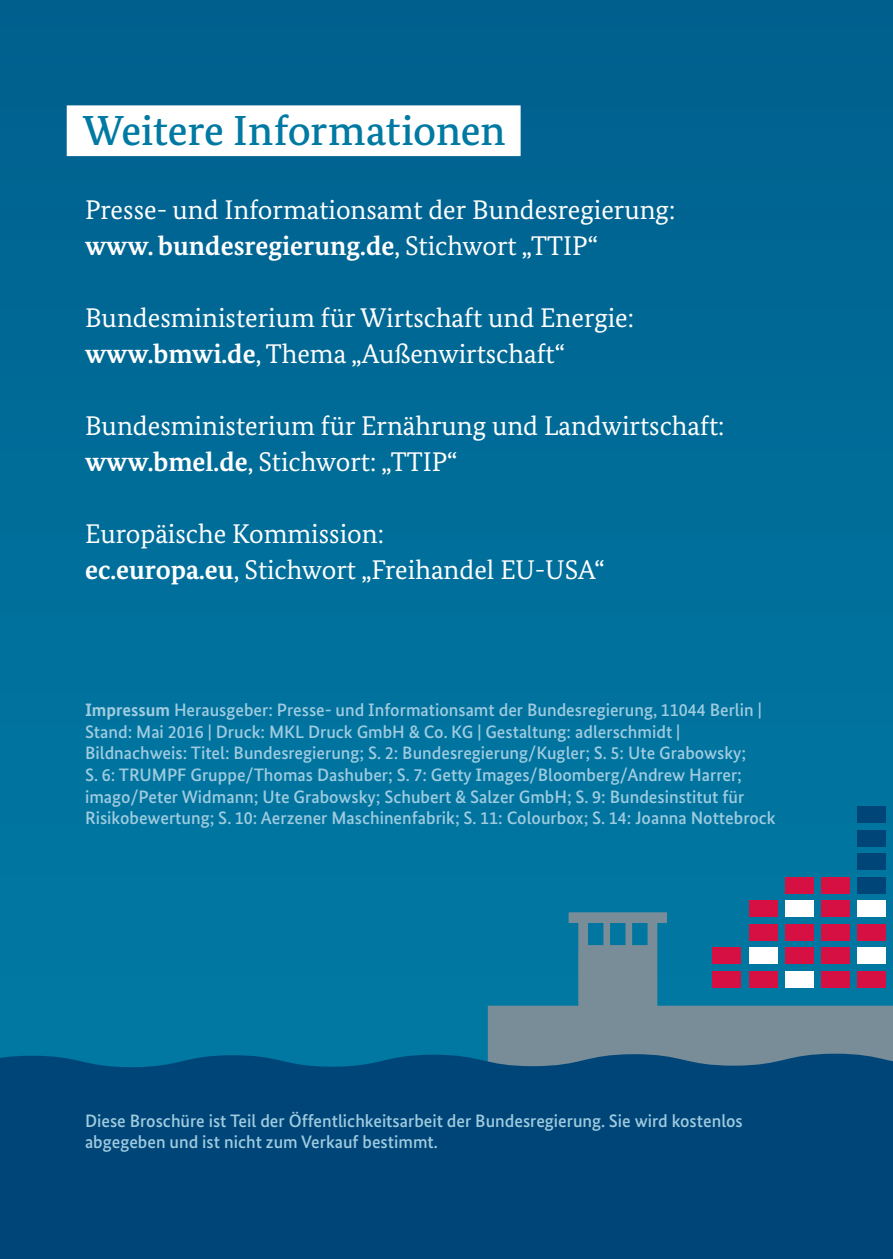
<style>
.page{position:relative;width:893px;height:1259px;background:#fff}
.page>*{position:absolute;margin:0;border:0;box-sizing:border-box;transform-origin:0 0}
.t1{font:500 42px "Bundes Serif";letter-spacing:-.005em;color:#0079a3}
.I_Copy_block{font:27px "Bundes Serif";color:#fff}
.I_Copy_block-2{font:700 27px "Bundes Serif";color:#fff}
.I_BU{font:500 18px/21.6px "Bundes Sans";color:#9fcbdf}
.s1{font-weight:400}
.s2{font-weight:700}
</style>
<div class="page">
<div style="left:0;top:0;width:893px;height:1259px;background:linear-gradient(to right,#006e9a,#006b97)"></div>
<svg style="left:488px;top:912px;width:405px;height:140px;background:#3e819b"></svg>
<svg style="left:0;top:1052px;width:893px;height:58px;background:#074d7d"></svg>
<div style="left:0;top:1110px;width:893px;height:149px;background:#004578"></div>
<div style="left:857px;top:806px;width:29px;height:16px;background:#004578"></div>
<div style="left:857px;top:830px;width:29px;height:16px;background:#004578"></div>
<div style="left:857px;top:853px;width:29px;height:16px;background:#004578"></div>
<div style="left:857px;top:877px;width:29px;height:16px;background:#004578"></div>
<div style="left:857px;top:900px;width:29px;height:16px;background:#fff"></div>
<div style="left:857px;top:924px;width:29px;height:16px;background:#d71043"></div>
<div style="left:857px;top:947px;width:29px;height:16px;background:#fff"></div>
<div style="left:857px;top:971px;width:29px;height:16px;background:#d71043"></div>
<div style="left:785px;top:877px;width:29px;height:16px;background:#d71043"></div>
<div style="left:785px;top:900px;width:29px;height:16px;background:#fff"></div>
<div style="left:785px;top:924px;width:29px;height:16px;background:#d71043"></div>
<div style="left:785px;top:947px;width:29px;height:16px;background:#d71043"></div>
<div style="left:785px;top:971px;width:29px;height:16px;background:#fff"></div>
<div style="left:712px;top:947px;width:29px;height:16px;background:#d71043"></div>
<div style="left:712px;top:971px;width:29px;height:16px;background:#d71043"></div>
<div style="left:821px;top:877px;width:29px;height:16px;background:#d71043"></div>
<div style="left:821px;top:900px;width:29px;height:16px;background:#d71043"></div>
<div style="left:821px;top:924px;width:29px;height:16px;background:#d71043"></div>
<div style="left:821px;top:947px;width:29px;height:16px;background:#d71043"></div>
<div style="left:821px;top:971px;width:29px;height:16px;background:#d71043"></div>
<div style="left:749px;top:900px;width:28px;height:16px;background:#d71043"></div>
<div style="left:749px;top:924px;width:28px;height:16px;background:#d71043"></div>
<div style="left:749px;top:947px;width:28px;height:16px;background:#fff"></div>
<div style="left:749px;top:971px;width:28px;height:16px;background:#d71043"></div>
<div style="left:67px;top:105px;width:454px;height:51px;background:#fff"></div>
<h1 class="t1" style="left:83px;top:105px;width:424px">Weitere Informationen</h1>
<p class="I_Copy_block" style="left:85px;top:193px;width:592px">Presse- und Informationsamt der Bundesregierung:</p>
<p class="I_Copy_block-2" style="left:85px;top:229px;width:514px">www. bundesregierung.de<span class="s1">, Stichwort „TTIP“</span></p>
<p class="I_Copy_block" style="left:85px;top:301px;width:550px">Bundesministerium für Wirtschaft und Energie:</p>
<p class="I_Copy_block" style="left:85px;top:337px;width:482px"><span class="s2">www.bmwi.de</span>, Thema „Außenwirtschaft“</p>
<p class="I_Copy_block" style="left:85px;top:409px;width:641px">Bundesministerium für Ernährung und Landwirtschaft:</p>
<p class="I_Copy_block" style="left:85px;top:445px;width:374px"><span class="s2">www.bmel.de</span>, Stichwort: „TTIP“</p>
<p class="I_Copy_block" style="left:85px;top:517px;width:300px">Europäische Kommission:</p>
<p class="I_Copy_block" style="left:85px;top:553px;width:521px"><span class="s2">ec.europa.eu</span>, Stichwort „Freihandel EU-USA“</p>
<p class="I_BU" style="left:85px;top:699px;width:678px"><span class="s2">Impressum</span> Herausgeber: Presse- und Informationsamt der Bundesregierung, 11044 Berlin |<br>Stand: Mai 2016 | Druck: MKL Druck GmbH &amp; Co. KG | Gestaltung: adlerschmidt |</p>
<p class="I_BU" style="left:85px;top:742px;width:663px">Bildnachweis: Titel: Bundesregierung; S. 2: Bundesregierung/Kugler; S. 5: Ute Grabowsky;</p>
<p class="I_BU" style="left:85px;top:764px;width:661px">S. 6: TRUMPF Gruppe/Thomas Dashuber; S. 7: Getty Images/Bloomberg/Andrew Harrer; imago/Peter Widmann; Ute Grabowsky; Schubert &amp; Salzer GmbH; S. 9: Bundesinstitut für</p>
<p class="I_BU" style="left:85px;top:807px;width:692px">Risikobewertung; S. 10: Aerzener Maschinenfabrik; S. 11: Colourbox; S. 14: Joanna Nottebrock</p>
<p class="I_BU" style="left:85px;top:1109px;width:659px">Diese Broschüre ist Teil der Öffentlichkeitsarbeit der Bundesregierung. Sie wird kostenlos abgegeben und ist nicht zum Verkauf bestimmt.</p>
</div>
